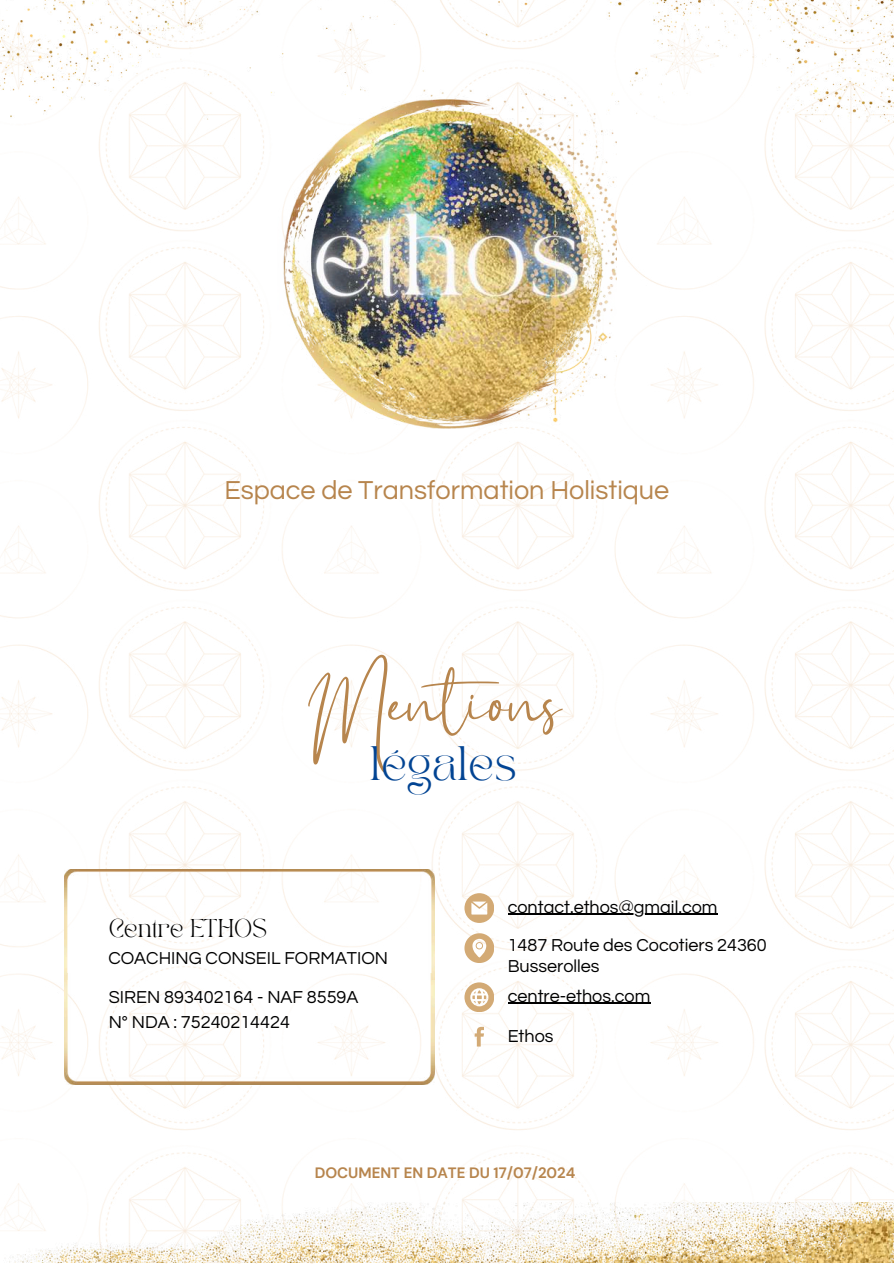
<style>
.page{position:relative;width:894px;height:1264px;background:#fff}
.page>*{position:absolute;margin:0;border:0;box-sizing:border-box;transform-origin:0 0}
.t1{font:156px "Holistic Signature";color:#b7854d}
.t2{font:33.75px "TAN PEARL Regular";color:#024493}
.t3{font:27px "Questrial";color:#b7854d}
.t4{font:18px/21.3px "Questrial";color:#000}
.t5{font:18px "TAN PEARL Regular";color:#000}
.t6{font:700 15px "DM Sans";color:#b7854d}
</style>
<div class="page">
<img style="left:0;top:122px;width:893px;height:1141px">
<img style="left:0;top:1202px;width:893px;height:60px">
<img style="left:0;top:0;width:893px;height:122px">
<svg style="left:464px;top:893px;width:29px;height:29px"></svg>
<svg style="left:464px;top:982px;width:29px;height:29px"></svg>
<svg style="left:464px;top:933px;width:29px;height:29px"></svg>
<svg style="left:474px;top:1026px;width:9px;height:20px"></svg>
<img style="left:277px;top:89px;width:339px;height:339px">
<hr style="left:507px;top:913px;width:210px;height:1px;background:#000">
<hr style="left:507px;top:1002px;width:143px;height:2px;background:#000">
<img style="left:64px;top:979px;width:370px;height:105px">
<img style="left:64px;top:869px;width:370px;height:110px">
<h3 class="t3" style="left:224px;top:477px;width:446px">Espace de Transformation Holistique</h3>
<h1 class="t1" style="left:308px;top:628px;width:254px">Mentions</h1>
<h2 class="t2" style="left:370px;top:745px;width:149px">légales</h2>
<p class="t5" style="left:109px;top:919px;width:160px">Centre ETHOS</p>
<p class="t4" style="left:108px;top:947px;width:281px">COACHING CONSEIL FORMATION</p>
<p class="t4" style="left:109px;top:984px;width:251px;line-height:24.8px">SIREN 893402164 - NAF 8559A<br>N° NDA : 75240214424</p>
<p class="t4" style="left:507px;top:896px;width:211px">contact.ethos@gmail.com</p>
<p class="t4" style="left:507px;top:934px;width:260px">1487 Route des Cocotiers 24360<br>Busserolles</p>
<p class="t4" style="left:507px;top:985px;width:144px">centre-ethos.com</p>
<p class="t4" style="left:507px;top:1025px;width:47px">Ethos</p>
<p class="t6" style="left:314px;top:1162px;width:262px">DOCUMENT EN DATE DU 17/07/2024</p>
</div>
